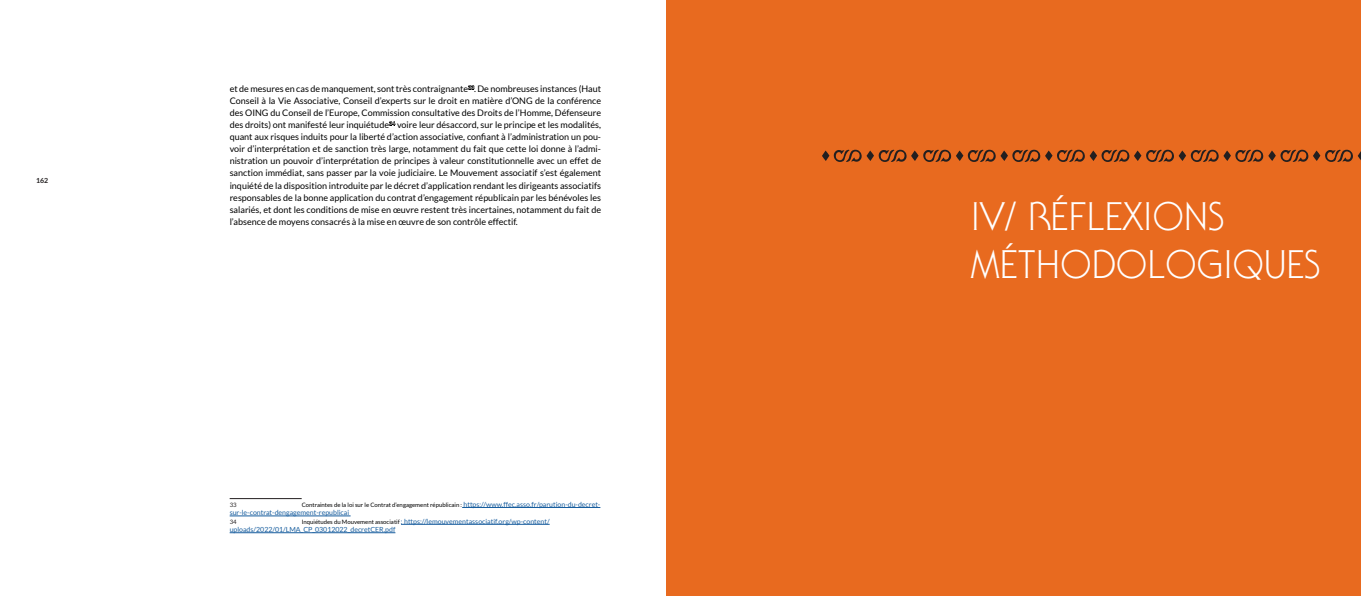
<style>
.page{position:relative;width:1361px;height:596px;background:#fff}
.page>*{position:absolute;margin:0;border:0;box-sizing:border-box;transform-origin:0 0}
.TITRE_PARTIE{font:300 39px "Serif Gothic";letter-spacing:.02em;color:#fff}
.t1{font:9px/12px "Lato";color:#000;text-align:justify}
.t2{font:7px/8.4px "Lato";color:#175d9e}
.t3{font:700 7px "Lato";color:#231f20}
.t4{font:6px "Lato";color:#000}
.t5{font:6px "Lato";color:#231f20}
.s1{font-size:7px;color:#175d9e}
.s2{font-size:6px;color:#000}
</style>
<div class="page">
<div style="left:666px;top:0;width:695px;height:595px;background:#e86a1f"></div>
<svg style="left:822px;top:150px;width:539px;height:12px"></svg>
<hr style="left:230px;top:498px;width:72px;height:1px;background:#231f20">
<hr style="left:462px;top:507px;width:138px;height:1px;background:#175d9e">
<hr style="left:230px;top:515px;width:121px;height:1px;background:#175d9e">
<hr style="left:401px;top:523px;width:149px;height:1px;background:#175d9e">
<hr style="left:230px;top:532px;width:165px;height:1px;background:#175d9e">
<p class="t3" style="left:36px;top:177px;width:14px">162</p>
<p class="t1" style="left:230px;top:83px;width:373px">et de mesures en cas de manquement, sont très contraignante<sup>33</sup>. De nombreuses instances (Haut Conseil à la Vie Associative, Conseil d’experts sur le droit en matière d’ONG de la conférence des OING du Conseil de l’Europe, Commission consultative des Droits de l’Homme, Défenseure des droits) ont manifesté leur inquiétude<sup>34</sup> voire leur désaccord, sur le principe et les modalités, quant aux risques induits pour la liberté d’action associative, confiant à l’administration un pou&shy;voir d’interprétation et de sanction très large, notamment du fait que cette loi donne à l’admi&shy;nistration un pouvoir d’interprétation de principes à valeur constitutionnelle avec un effet de sanction immédiat, sans passer par la voie judiciaire. Le Mouvement associatif s’est également inquiété de la disposition introduite par le décret d’application rendant les dirigeants associatifs responsables de la bonne application du contrat d’engagement républicain par les bénévoles les salariés, et dont les conditions de mise en œuvre restent très incertaines, notamment du fait de l’absence de moyens consacrés à la mise en œuvre de son contrôle effectif.</p>
<p class="t5" style="left:230px;top:501px;width:8px">33</p>
<p class="t4" style="left:302px;top:501px;width:300px">Contraintes de la loi sur le Contrat d’engagement républicain : <span class="s1">https://www.ffec.asso.fr/parution-du-decret-</span></p>
<p class="t2" style="left:230px;top:508px;width:121px">sur-le-contrat-dengagement-republicai</p>
<p class="t5" style="left:230px;top:518px;width:8px">34</p>
<p class="t2" style="left:230px;top:516px;width:321px;text-indent:72px"><span class="s2">Inquiétudes du Mouvement associatif</span> : https://lemouvementassociatif.org/wp-content/ uploads/2022/01/LMA_CP_03012022_decretCER.pdf</p>
<p class="TITRE_PARTIE" style="left:971px;top:193px;width:254px">IV/ RÉFLEXIONS</p>
<p class="TITRE_PARTIE" style="left:971px;top:241px;width:350px">MÉTHODOLOGIQUES</p>
</div>
